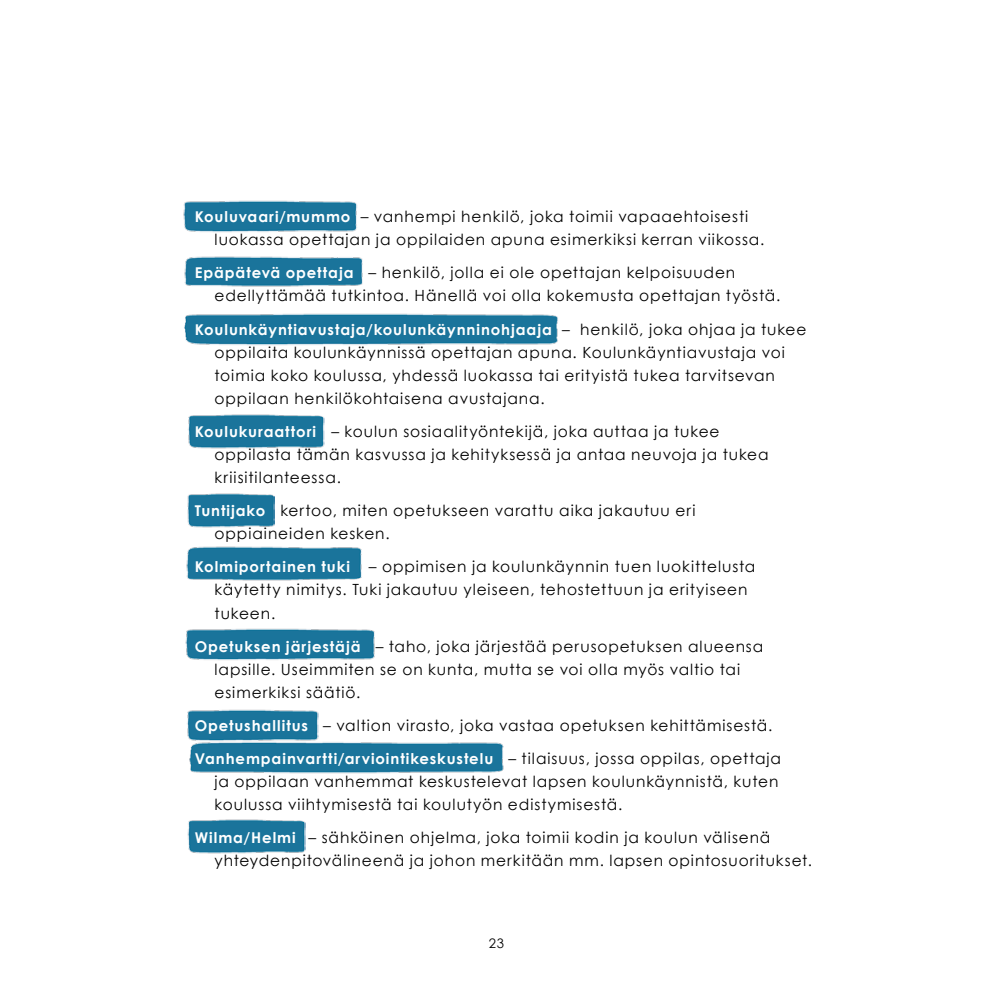
<style>
.page{position:relative;width:993px;height:993px;background:#fff}
.page>*{position:absolute;margin:0;border:0;box-sizing:border-box;transform-origin:0 0}
.Fram_2{font:15.4px/23.1px "Century Gothic";letter-spacing:.06em;color:#000}
.Fram_2-2{font:700 14.88px "Century Gothic";letter-spacing:.06em;color:#fff}
.t1{font:13.12px "Century Gothic";color:#000}
.s1{font-weight:700;font-size:14.88px;color:#fff}
.s2{font-weight:400;font-size:15.4px;color:#000}
</style>
<div class="page">
<img style="left:189px;top:735px;width:315px;height:39px">
<img style="left:184px;top:256px;width:179px;height:31px">
<img style="left:185px;top:628px;width:190px;height:32px">
<img style="left:187px;top:709px;width:131px;height:38px">
<img style="left:184px;top:313px;width:374px;height:32px">
<img style="left:183px;top:200px;width:174px;height:32px">
<img style="left:187px;top:493px;width:87px;height:35px">
<img style="left:186px;top:546px;width:176px;height:35px">
<img style="left:188px;top:414px;width:137px;height:35px">
<img style="left:187px;top:819px;width:118px;height:35px">
<p class="Fram_2" style="left:214px;top:205px;width:551px;text-indent:-20px"><span class="s1">Kouluvaari/mummo</span> – vanhempi henkilö, joka toimii vapaaehtoisesti luokassa opettajan ja oppilaiden apuna esimerkiksi kerran viikossa.</p>
<p class="Fram_2" style="left:214px;top:261px;width:567px;text-indent:-20px"><span class="s1">Epäpätevä opettaja</span> – henkilö, jolla ei ole opettajan kelpoisuuden edellyttämää tutkintoa. Hänellä voi olla kokemusta opettajan työstä.</p>
<p class="Fram_2-2" style="left:195px;top:319px;width:613px">Koulunkäyntiavustaja/koulunkäynninohjaaja <span class="s2">– henkilö, joka ohjaa ja tukee</span></p>
<p class="Fram_2" style="left:214px;top:340px;width:571px">oppilaita koulunkäynnissä opettajan apuna. Koulunkäyntiavustaja voi toimia koko koulussa, yhdessä luokassa tai erityistä tukea tarvitsevan oppilaan henkilökohtaisena avustajana.</p>
<p class="Fram_2" style="left:214px;top:419px;width:555px;text-indent:-20px"><span class="s1">Koulukuraattori</span> – koulun sosiaalityöntekijä, joka auttaa ja tukee oppilasta tämän kasvussa ja kehityksessä ja antaa neuvoja ja tukea kriisitilanteessa.</p>
<p class="Fram_2" style="left:214px;top:498px;width:482px;text-indent:-20px"><span class="s1">Tuntijako</span> kertoo, miten opetukseen varattu aika jakautuu eri oppiaineiden kesken.</p>
<p class="Fram_2" style="left:214px;top:555px;width:542px;text-indent:-20px"><span class="s1">Kolmiportainen tuki</span> – oppimisen ja koulunkäynnin tuen luokittelusta käytetty nimitys. Tuki jakautuu yleiseen, tehostettuun ja erityiseen tukeen.</p>
<p class="Fram_2" style="left:214px;top:634px;width:550px;text-indent:-20px"><span class="s1">Opetuksen järjestäjä</span> – taho, joka järjestää perusopetuksen alueensa lapsille. Useimmiten se on kunta, mutta se voi olla myös valtio tai esimerkiksi säätiö.</p>
<p class="Fram_2" style="left:195px;top:713px;width:579px"><span class="s1">Opetushallitus</span> – valtion virasto, joka vastaa opetuksen kehittämisestä.</p>
<p class="Fram_2-2" style="left:195px;top:749px;width:587px">Vanhempainvartti/arviointikeskustelu <span class="s2">– tilaisuus, jossa oppilas, opettaja</span></p>
<p class="Fram_2" style="left:214px;top:769px;width:565px">ja oppilaan vanhemmat keskustelevat lapsen koulunkäynnistä, kuten koulussa viihtymisestä tai koulutyön edistymisestä.</p>
<p class="Fram_2" style="left:214px;top:825px;width:598px;text-indent:-20px"><span class="s1">Wilma/Helmi</span> – sähköinen ohjelma, joka toimii kodin ja koulun välisenä yhteydenpitovälineenä ja johon merkitään mm. lapsen opintosuoritukset.</p>
<p class="t1" style="left:488px;top:935px;width:17px">23</p>
</div>
